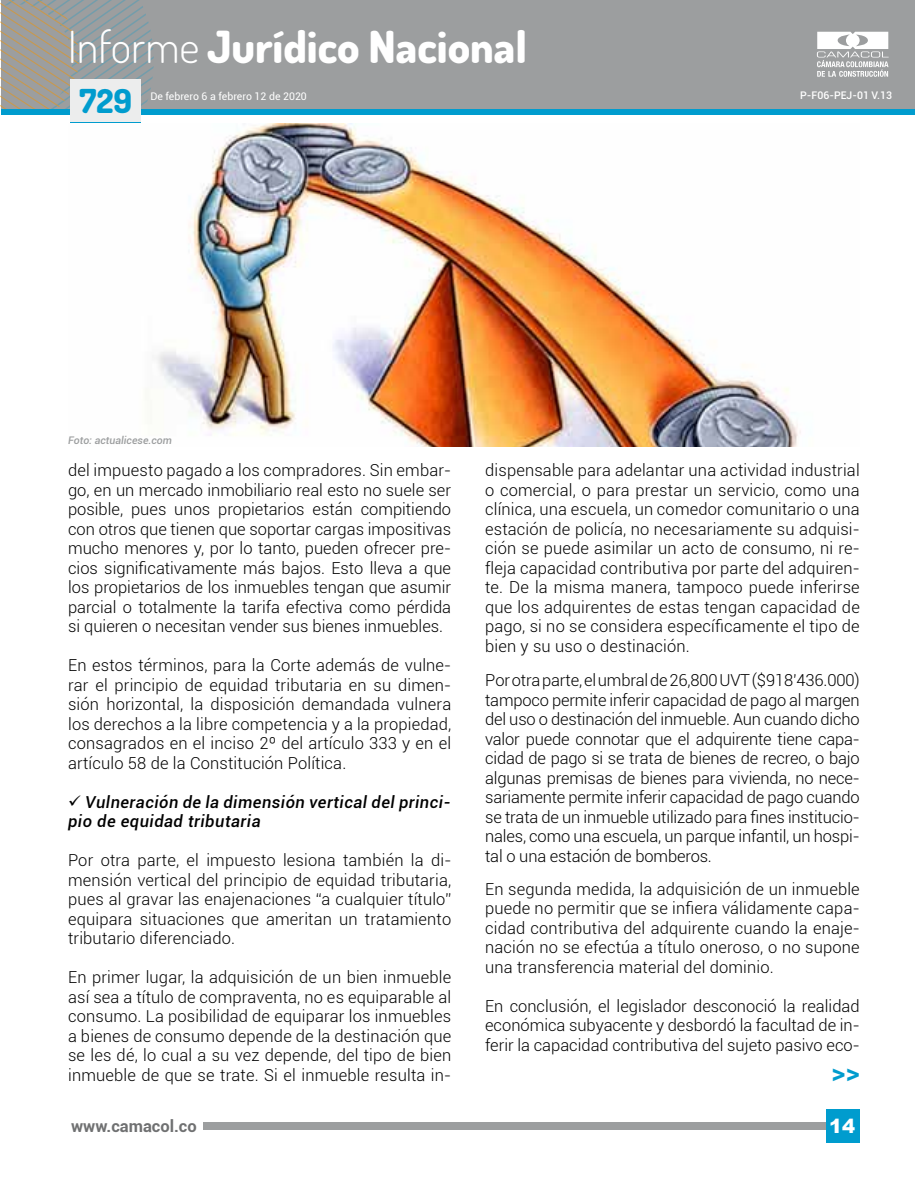
<style>
.page{position:relative;width:915px;height:1191px;background:#fff}
.page>*{position:absolute;margin:0;border:0;box-sizing:border-box;transform-origin:0 0}
.t1{font:800 44.25px "Dosis";color:#fff}
.t2{font:800 33px "Dosis";color:#009cce}
.t3{font:700 27px "Roboto";color:#009cce}
.t4{font:900 19.5px "Arial";color:#fff}
.t5{font:900 19.5px "Roboto";color:#fff}
.t6{font:300 16.5px/19.5px "Roboto";letter-spacing:.01em;color:#000;text-align:justify}
.t7{font:italic 500 16.5px/19.5px "Roboto";letter-spacing:.03em;color:#000}
.t8{font:700 16.5px "Roboto";color:#707172}
.t9{font:10.5px "Roboto";color:#fff}
.t10{font:italic 500 10.5px "Roboto";color:#9c9e9f}
.t11{font:500 10.5px "Roboto";color:#fff}
.s1{font-weight:300}
</style>
<div class="page">
<div style="left:203px;top:1122px;width:655px;height:7px;background:#9c9e9f"></div>
<div style="left:825px;top:1109px;width:33px;height:34px;background:#009cce"></div>
<div style="left:1px;top:0;width:913px;height:108px;background:#9c9e9f"></div>
<div style="left:1px;top:109px;width:913px;height:5px;background:#009cce"></div>
<svg style="left:1px;top:0;width:158px;height:109px"></svg>
<svg style="left:817px;top:32px;width:71px;height:45px"></svg>
<div style="left:70px;top:122px;width:70px;height:5px;background:#009cce"></div>
<div style="left:70px;top:79px;width:70px;height:43px;background:#eceded"></div>
<img style="left:70px;top:123px;width:731px;height:323px">
<h1 class="t1" style="left:68px;top:18px;width:460px"><span class="s1">Informe</span> Jurídico Nacional</h1>
<h2 class="t2" style="left:79px;top:80px;width:54px">729</h2>
<p class="t9" style="left:150px;top:89px;width:158px">De febrero 6 a febrero 12 de 2020</p>
<p class="t10" style="left:68px;top:432px;width:105px">Foto: actualicese.com</p>
<p class="t11" style="left:800px;top:87px;width:93px">P-F06-PEJ-01 V.13</p>
<p class="t6" style="left:68px;top:460px;width:384px">del impuesto pagado a los compradores. Sin embar&shy;go, en un mercado inmobiliario real esto no suele ser posible, pues unos propietarios están compitiendo con otros que tienen que soportar cargas impositivas mucho menores y, por lo tanto, pueden ofrecer pre&shy;cios significativamente más bajos. Esto lleva a que los propietarios de los inmuebles tengan que asumir parcial o totalmente la tarifa efectiva como pérdida si quieren o necesitan vender sus bienes inmuebles.</p>
<p class="t6" style="left:68px;top:655px;width:384px">En estos términos, para la Corte además de vulne&shy;rar el principio de equidad tributaria en su dimen&shy;sión horizontal, la disposición demandada vulnera los derechos a la libre competencia y a la propiedad, consagrados en el inciso 2º del artículo 333 y en el artículo 58 de la Constitución Política.</p>
<p class="t7" style="left:68px;top:791px;width:384px">✓ Vulneración de la dimensión vertical del princi&shy;pio de equidad tributaria</p>
<p class="t6" style="left:68px;top:850px;width:384px">Por otra parte, el impuesto lesiona también la di&shy;mensión vertical del principio de equidad tributaria, pues al gravar las enajenaciones “a cualquier título” equipara situaciones que ameritan un tratamiento tributario diferenciado.</p>
<p class="t6" style="left:68px;top:967px;width:384px">En primer lugar, la adquisición de un bien inmueble así sea a título de compraventa, no es equiparable al consumo. La posibilidad de equiparar los inmuebles a bienes de consumo depende de la destinación que se les dé, lo cual a su vez depende, del tipo de bien inmueble de que se trate. Si el inmueble resulta in-</p>
<p class="t6" style="left:485px;top:460px;width:376px">dispensable para adelantar una actividad industrial o comercial, o para prestar un servicio, como una clínica, una escuela, un comedor comunitario o una estación de policía, no necesariamente su adquisi&shy;ción se puede asimilar un acto de consumo, ni re&shy;fleja capacidad contributiva por parte del adquiren&shy;te. De la misma manera, tampoco puede inferirse que los adquirentes de estas tengan capacidad de pago, si no se considera específicamente el tipo de bien y su uso o destinación.</p>
<p class="t6" style="left:485px;top:670px;width:376px">Porotraparte,elumbralde26,800UVT($918’436.000) tampoco permite inferir capacidad de pago al margen del uso o destinación del inmueble. Aun cuando dicho valor puede connotar que el adquirente tiene capa&shy;cidad de pago si se trata de bienes de recreo, o bajo algunas premisas de bienes para vivienda, no nece&shy;sariamente permite inferir capacidad de pago cuando se trata de un inmueble utilizado para fines institucio&shy;nales, como una escuela, un parque infantil, un hospi&shy;tal o una estación de bomberos.</p>
<p class="t6" style="left:485px;top:878px;width:376px">En segunda medida, la adquisición de un inmueble puede no permitir que se infiera válidamente capa&shy;cidad contributiva del adquirente cuando la enaje&shy;nación no se efectúa a título oneroso, o no supone una transferencia material del dominio.</p>
<p class="t6" style="left:485px;top:995px;width:376px">En conclusión, el legislador desconoció la realidad económica subyacente y desbordó la facultad de in&shy;ferir la capacidad contributiva del sujeto pasivo eco-</p>
<h3 class="t3" style="left:831px;top:1052px;width:30px">&gt;&gt;</h3>
<p class="t4" style="left:828px;top:1111px;width:28px">14</p>
<p class="t8" style="left:71px;top:1114px;width:127px">www.camacol.co</p>
<p class="t5" style="left:836px;top:1114px;width:13px">1</p>
</div>
